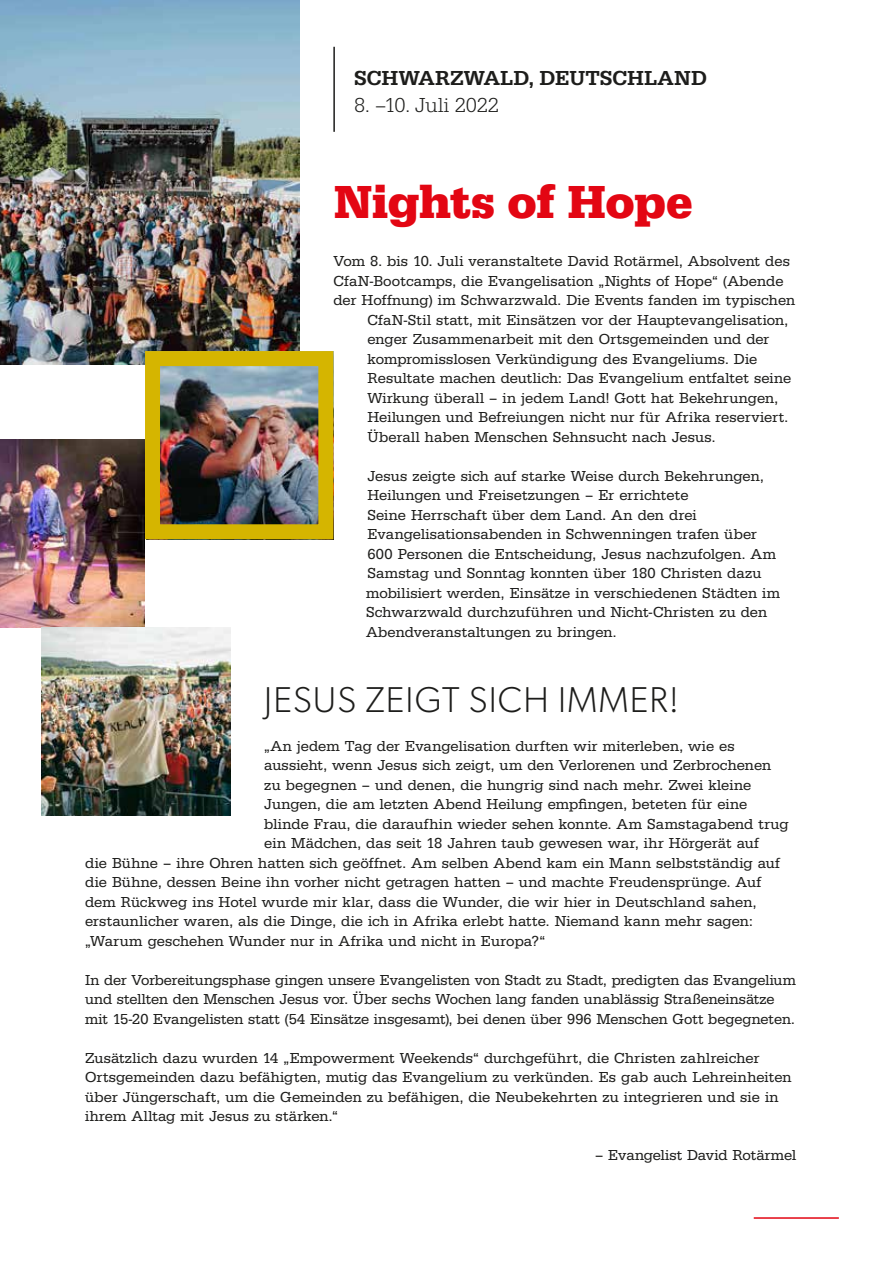
<style>
.page{position:relative;width:881px;height:1263px;background:#fff}
.page>*{position:absolute;margin:0;border:0;box-sizing:border-box;transform-origin:0 0}
.t1{font:700 48px "URW Egyptienne TOT";letter-spacing:-.01em;color:#e30613}
.t2{font:300 36px "Gibson";letter-spacing:.03em;color:#1d1d1b}
.t3{font:500 21px "URW Egyptienne TOT";letter-spacing:.005em;color:#1d1d1b}
.t4{font:300 21px "URW Egyptienne TOT";letter-spacing:-.005em;color:#1d1d1b}
.t5{font:15px/19.5px "URW Egyptienne TOT";letter-spacing:.005em;color:#1d1d1b}
</style>
<div class="page">
<hr style="left:880px;top:0;width:1px;height:1101px;background:#f6ebca">
<img style="left:0;top:439px;width:145px;height:188px">
<img style="left:0;top:0;width:299px;height:365px">
<hr style="left:753px;top:1217px;width:85px;height:2px;background:#e30613">
<hr style="left:333px;top:47px;width:2px;height:85px;background:#1d1d1b">
<img style="left:161px;top:367px;width:156px;height:156px">
<div style="left:145px;top:351px;width:188px;height:188px;border:15px solid #d5b500"></div>
<img style="left:42px;top:627px;width:188px;height:188px">
<h3 class="t3" style="left:354px;top:65px;width:354px">SCHWARZWALD, DEUTSCHLAND</h3>
<h3 class="t4" style="left:354px;top:93px;width:146px">8. –10. Juli 2022</h3>
<h1 class="t1" style="left:333px;top:173px;width:360px">Nights of Hope</h1>
<p class="t5" style="left:333px;top:252px;width:458px">Vom 8. bis 10. Juli veranstaltete David Rotärmel, Absolvent des</p>
<p class="t5" style="left:333px;top:271px;width:451px">CfaN-Bootcamps, die Evangelisation „Nights of Hope“ (Abende</p>
<p class="t5" style="left:333px;top:291px;width:463px">der Hoffnung) im Schwarzwald. Die Events fanden im typischen</p>
<p class="t5" style="left:367px;top:310px;width:422px">CfaN-Stil statt, mit Einsätzen vor der Hauptevangelisation,</p>
<p class="t5" style="left:367px;top:330px;width:403px">enger Zusammenarbeit mit den Ortsgemeinden und der</p>
<p class="t5" style="left:367px;top:349px;width:391px">kompromisslosen Verkündigung des Evangeliums. Die</p>
<p class="t5" style="left:367px;top:369px;width:425px">Resultate machen deutlich: Das Evangelium entfaltet seine</p>
<p class="t5" style="left:367px;top:388px;width:412px">Wirkung überall – in jedem Land! Gott hat Bekehrungen,</p>
<p class="t5" style="left:367px;top:408px;width:422px">Heilungen und Befreiungen nicht nur für Afrika reserviert.</p>
<p class="t5" style="left:367px;top:427px;width:349px">Überall haben Menschen Sehnsucht nach Jesus.</p>
<p class="t5" style="left:366px;top:466px;width:415px">Jesus zeigte sich auf starke Weise durch Bekehrungen, Heilungen und Freisetzungen – Er errichtete<br>Seine Herrschaft über dem Land. An den drei Evangelisationsabenden in Schwenningen trafen über 600 Personen die Entscheidung, Jesus nachzufolgen. Am Samstag und Sonntag konnten über 180 Christen dazu mobilisiert werden, Einsätze in verschiedenen Städten im Schwarzwald durchzuführen und Nicht-Christen zu den Abendveranstaltungen zu bringen.</p>
<h2 class="t2" style="left:264px;top:678px;width:416px">JESUS ZEIGT SICH IMMER!</h2>
<p class="t5" style="left:264px;top:736px;width:472px">„An jedem Tag der Evangelisation durften wir miterleben, wie es</p>
<p class="t5" style="left:264px;top:756px;width:508px">aussieht, wenn Jesus sich zeigt, um den Verlorenen und Zerbrochenen</p>
<p class="t5" style="left:264px;top:775px;width:488px">zu begegnen – und denen, die hungrig sind nach mehr. Zwei kleine</p>
<p class="t5" style="left:264px;top:795px;width:484px">Jungen, die am letzten Abend Heilung empfingen, beteten für eine</p>
<p class="t5" style="left:264px;top:814px;width:525px">blinde Frau, die daraufhin wieder sehen konnte. Am Samstagabend trug</p>
<p class="t5" style="left:264px;top:834px;width:496px">ein Mädchen, das seit 18 Jahren taub gewesen war, ihr Hörgerät auf</p>
<p class="t5" style="left:85px;top:853px;width:696px">die Bühne – ihre Ohren hatten sich geöffnet. Am selben Abend kam ein Mann selbstständig auf</p>
<p class="t5" style="left:85px;top:873px;width:677px">die Bühne, dessen Beine ihn vorher nicht getragen hatten – und machte Freudensprünge. Auf</p>
<p class="t5" style="left:85px;top:892px;width:672px">dem Rückweg ins Hotel wurde mir klar, dass die Wunder, die wir hier in Deutschland sahen,</p>
<p class="t5" style="left:85px;top:912px;width:669px">erstaunlicher waren, als die Dinge, die ich in Afrika erlebt hatte. Niemand kann mehr sagen:</p>
<p class="t5" style="left:85px;top:931px;width:461px">„Warum geschehen Wunder nur in Afrika und nicht in Europa?“</p>
<p class="t5" style="left:85px;top:970px;width:712px">In der Vorbereitungsphase gingen unsere Evangelisten von Stadt zu Stadt, predigten das Evangelium und stellten den Menschen Jesus vor. Über sechs Wochen lang fanden unablässig Straßeneinsätze mit 15-20 Evangelisten statt (54 Einsätze insgesamt), bei denen über 996 Menschen Gott begegneten.</p>
<p class="t5" style="left:85px;top:1048px;width:707px">Zusätzlich dazu wurden 14 „Empowerment Weekends“ durchgeführt, die Christen zahlreicher Ortsgemeinden dazu befähigten, mutig das Evangelium zu verkünden. Es gab auch Lehreinheiten über Jüngerschaft, um die Gemeinden zu befähigen, die Neubekehrten zu integrieren und sie in ihrem Alltag mit Jesus zu stärken.“</p>
<p class="t5" style="left:595px;top:1146px;width:202px">– Evangelist David Rotärmel</p>
</div>
